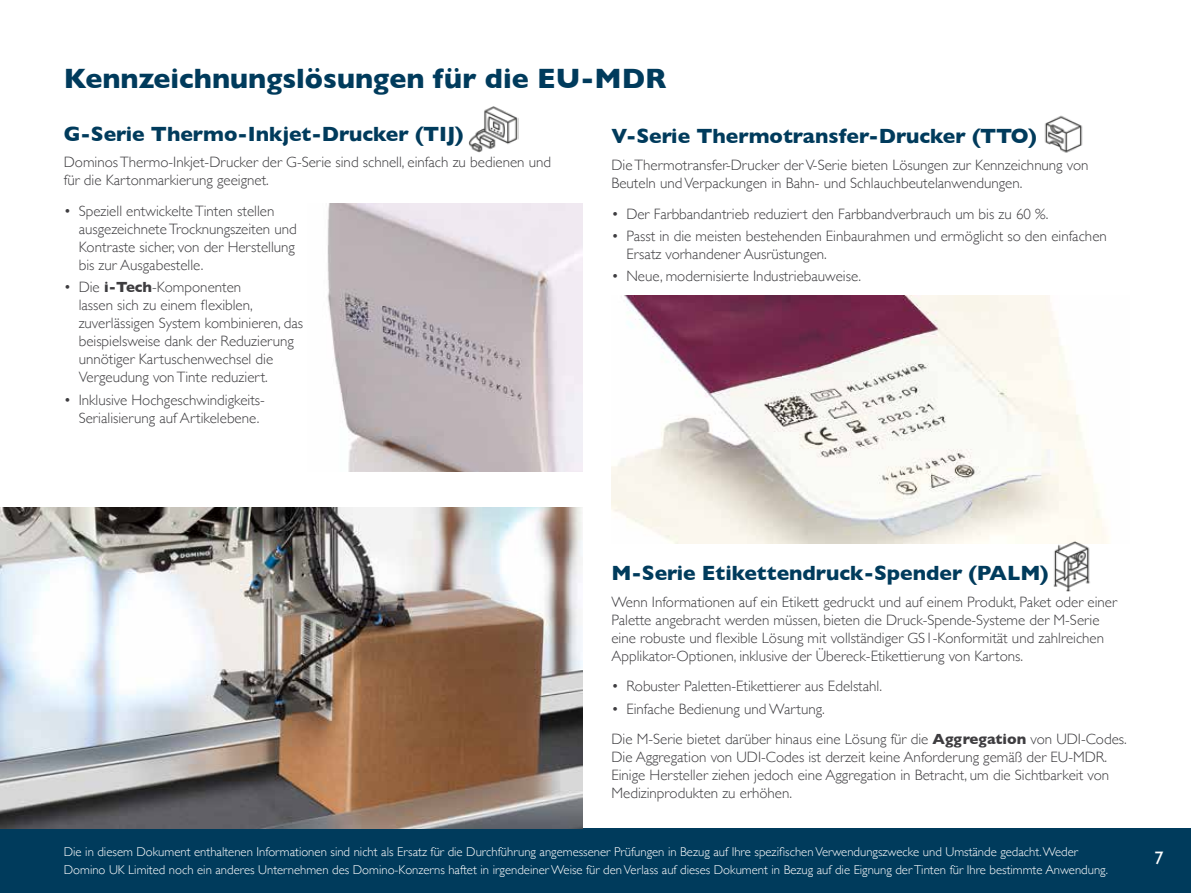
<style>
.page{position:relative;width:1191px;height:893px;background:#fff}
.page>*{position:absolute;margin:0;border:0;box-sizing:border-box;transform-origin:0 0}
.t1{font:700 28.5px "Gill Sans";color:#003b5c}
.t2{font:700 21px "Gill Sans";color:#003b5c}
.t3{font:18px "Gill Sans";color:#fff}
.t4{font:300 15px/18px "Gill Sans";color:#3e3d40}
.t5{font:300 12.75px/18px "Gill Sans";color:#fff}
.s1{font-weight:700}
</style>
<div class="page">
<div style="left:0;top:828px;width:1191px;height:65px;background:#003b5c"></div>
<img style="left:0;top:507px;width:583px;height:321px">
<img style="left:611px;top:296px;width:498px;height:247px">
<img style="left:468px;top:106px;width:51px;height:47px">
<img style="left:1044px;top:115px;width:39px;height:38px">
<img style="left:1045px;top:540px;width:52px;height:52px">
<img style="left:327px;top:204px;width:256px;height:267px">
<h1 class="t1" style="left:64px;top:55px;width:604px">Kennzeichnungslösungen für die EU-MDR</h1>
<h2 class="t2" style="left:64px;top:117px;width:401px">G-Serie Thermo-Inkjet-Drucker (TIJ)</h2>
<p class="t4" style="left:64px;top:153px;width:489px">DominosThermo-Inkjet-Drucker der G-Serie sind schnell, einfach zu bedienen und für die Kartonmarkierung geeignet.</p>
<p class="t4" style="left:79px;top:202px;width:220px;text-indent:-15px">• Speziell entwickelteTinten stellen ausgezeichneteTrocknungszeiten und Kontraste sicher, von der Herstellung bis zur Ausgabestelle.</p>
<p class="t4" style="left:79px;top:278px;width:226px;text-indent:-15px">• Die <span class="s1">i-Tech</span>-Komponenten<br>lassen sich zu einem flexiblen, zuverlässigen System kombinieren, das beispielsweise dank der Reduzierung unnötiger Kartuschenwechsel die Vergeudung vonTinte reduziert.</p>
<p class="t4" style="left:79px;top:390px;width:188px;text-indent:-15px">• Inklusive Hochgeschwindigkeits-<br>Serialisierung auf Artikelebene.</p>
<h2 class="t2" style="left:611px;top:120px;width:427px">V-Serie Thermotransfer-Drucker (TTO)</h2>
<p class="t4" style="left:611px;top:155px;width:478px">DieThermotransfer-Drucker derV-Serie bieten Lösungen zur Kennzeichnung von<br>Beuteln undVerpackungen in Bahn- und Schlauchbeutelanwendungen.</p>
<p class="t4" style="left:611px;top:204px;width:438px">• Der Farbbandantrieb reduziert den Farbbandverbrauch um bis zu 60 %.</p>
<p class="t4" style="left:626px;top:226px;width:482px;text-indent:-15px">• Passt in die meisten bestehenden Einbaurahmen und ermöglicht so den einfachen<br>Ersatz vorhandener Ausrüstungen.</p>
<p class="t4" style="left:611px;top:266px;width:251px">• Neue, modernisierte Industriebauweise.</p>
<h2 class="t2" style="left:611px;top:556px;width:439px">M-Serie Etikettendruck-Spender (PALM)</h2>
<p class="t4" style="left:611px;top:592px;width:507px">Wenn Informationen auf ein Etikett gedruckt und auf einem Produkt, Paket oder einer Palette angebracht werden müssen, bieten die Druck-Spende-Systeme der M-Serie eine robuste und flexible Lösung mit vollständiger GS1-Konformität und zahlreichen Applikator-Optionen, inklusive der Übereck-Etikettierung von Kartons.</p>
<p class="t4" style="left:611px;top:677px;width:272px">• Robuster Paletten-Etikettierer aus Edelstahl.</p>
<p class="t4" style="left:611px;top:693px;width:517px;line-height:30.8px">• Einfache Bedienung und Wartung.<br>Die M-Serie bietet darüber hinaus eine Lösung für die <span class="s1">Aggregation</span> von UDI-Codes.</p>
<p class="t4" style="left:611px;top:748px;width:499px">Die Aggregation von UDI-Codes ist derzeit keine Anforderung gemäß der EU-MDR.<br>Einige Hersteller ziehen jedoch eine Aggregation in Betracht, um die Sichtbarkeit von<br>Medizinprodukten zu erhöhen.</p>
<p class="t5" style="left:64px;top:842px;width:1045px">Die in diesem Dokument enthaltenen Informationen sind nicht als Ersatz für die Durchführung angemessener Prüfungen in Bezug auf Ihre spezifischenVerwendungszwecke und Umstände gedacht.Weder<br>Domino UK Limited noch ein anderes Unternehmen des Domino-Konzerns haftet in irgendeiner Weise für denVerlass auf dieses Dokument in Bezug auf die Eignung derTinten für Ihre bestimmte Anwendung.</p>
<p class="t3" style="left:1154px;top:847px;width:10px">7</p>
</div>
